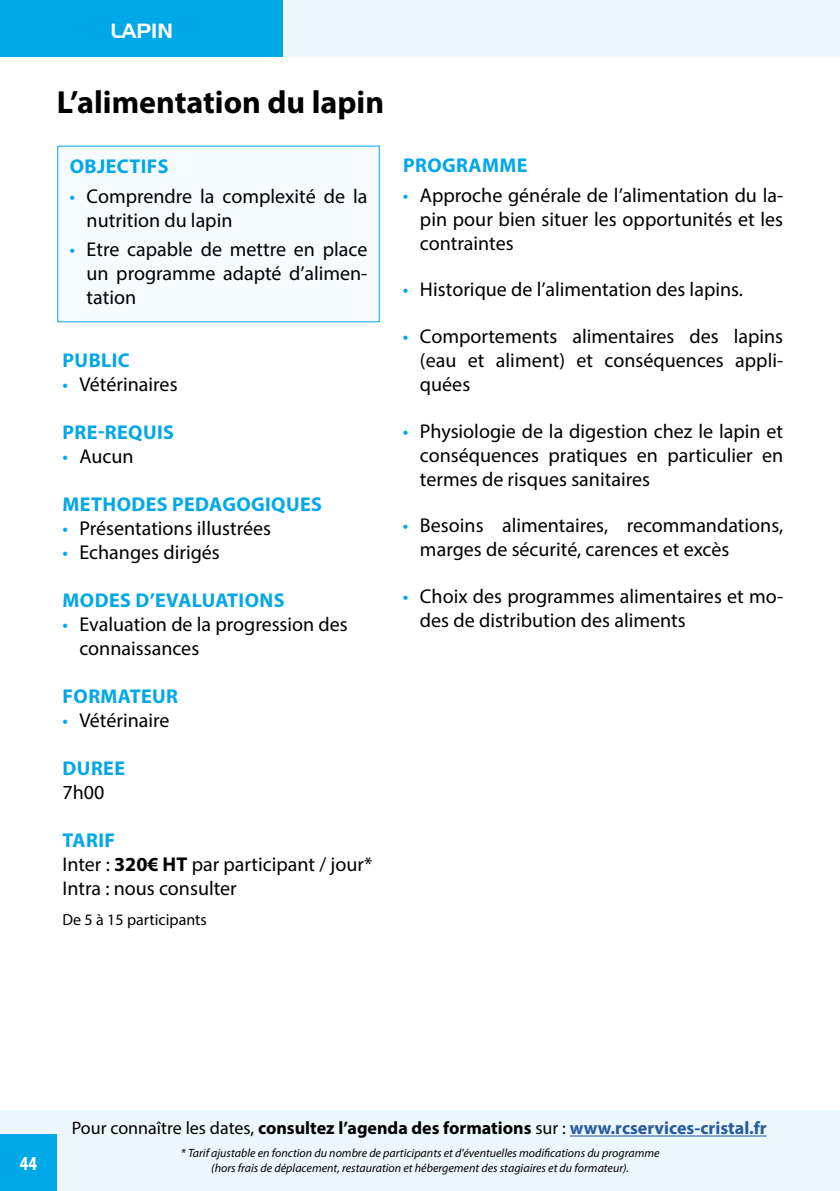
<style>
.page{position:relative;width:840px;height:1191px;background:#fff}
.page>*{position:absolute;margin:0;border:0;box-sizing:border-box;transform-origin:0 0}
.t1{font:700 32px "Myriad Pro";color:#000}
.t2{font:20px/24px "Myriad Pro";color:#000}
.t3{font:700 20px "Myriad Pro";letter-spacing:.02em;color:#00a8e7}
.t4{font:20px "Aero Regular SWFTE";color:#fff}
.t5{font:700 condensed 20px "Myriad Pro";color:#fff}
.t6{font:700 18px "Myriad Pro";color:#000}
.t7{font:16px "Myriad Pro";color:#000}
.t8{font:italic 12px/14.4px "Myriad Pro";color:#000;text-align:center}
.s1{color:#00a8e7}
.s2{font-weight:700;color:#00a8e7}
.s3{font-weight:700}
.s4{font-weight:400}
.s5{color:#275b9b}
</style>
<div class="page">
<div style="left:0;top:1110px;width:839px;height:81px;background:#ecf7fe"></div>
<div style="left:0;top:0;width:283px;height:57px;background:#00a8e7"></div>
<div style="left:0;top:1134px;width:57px;height:57px;background:#00a8e7"></div>
<hr style="left:569px;top:1135px;width:197px;height:1px;background:#275b9b">
<div style="left:283px;top:0;width:556px;height:57px;background:#ecf7fe"></div>
<div style="left:58px;top:146px;width:321px;height:176px;background:#f6fbff"></div>
<p class="t4" style="left:111px;top:19px;width:64px">LAPIN</p>
<h1 class="t1" style="left:57px;top:81px;width:329px">L’alimentation du lapin</h1>
<p class="t3" style="left:70px;top:153px;width:100px">OBJECTIFS</p>
<p class="t2" style="left:87px;top:183px;width:282px;text-indent:-17px"><span class="s1">•</span> Comprendre la complexité de la nutrition du lapin</p>
<p class="t2" style="left:87px;top:237px;width:282px;text-align:justify;text-indent:-17px"><span class="s1">•</span> Etre capable de mettre en place un programme adapté d’alimen&shy;tation</p>
<p class="t3" style="left:63px;top:347px;width:69px">PUBLIC</p>
<p class="t2" style="left:62px;top:371px;width:117px"><span class="s1">•</span> Vétérinaires</p>
<p class="t3" style="left:63px;top:419px;width:113px">PRE-REQUIS</p>
<p class="t2" style="left:62px;top:443px;width:73px"><span class="s1">•</span> Aucun</p>
<p class="t3" style="left:63px;top:491px;width:261px">METHODES PEDAGOGIQUES</p>
<p class="t2" style="left:62px;top:515px;width:210px"><span class="s1">•</span> Présentations illustrées</p>
<p class="t2" style="left:62px;top:539px;width:159px"><span class="s1">•</span> Echanges dirigés</p>
<p class="t3" style="left:63px;top:587px;width:223px">MODES D’EVALUATIONS</p>
<p class="t2" style="left:79px;top:611px;width:270px;text-indent:-17px"><span class="s1">•</span> Evaluation de la progression des connaissances</p>
<p class="t3" style="left:63px;top:683px;width:117px">FORMATEUR</p>
<p class="t2" style="left:62px;top:707px;width:109px"><span class="s1">•</span> Vétérinaire</p>
<p class="t3" style="left:63px;top:755px;width:64px">DUREE</p>
<p class="t2" style="left:62px;top:779px;width:43px">7h00</p>
<p class="t2" style="left:62px;top:827px;width:311px"><span class="s2">TARIF<br></span>Inter : <span class="s3">320€ HT</span> par participant / jour*<br>Intra : nous consulter</p>
<p class="t7" style="left:62px;top:910px;width:146px">De 5 à 15 participants</p>
<p class="t3" style="left:403px;top:152px;width:126px">PROGRAMME</p>
<p class="t2" style="left:420px;top:182px;width:364px;text-align:justify;text-indent:-17px"><span class="s1">•</span> Approche générale de l’alimentation du la&shy;pin pour bien situer les opportunités et les contraintes</p>
<p class="t2" style="left:403px;top:277px;width:341px"><span class="s1">•</span> Historique de l’alimentation des lapins.</p>
<p class="t2" style="left:420px;top:324px;width:364px;text-align:justify;text-indent:-17px"><span class="s1">•</span> Comportements alimentaires des lapins (eau et aliment) et conséquences appli&shy;quées</p>
<p class="t2" style="left:420px;top:419px;width:364px;text-align:justify;text-indent:-17px"><span class="s1">•</span> Physiologie de la digestion chez le lapin et conséquences pratiques en particulier en termes de risques sanitaires</p>
<p class="t2" style="left:420px;top:513px;width:364px;text-indent:-17px"><span class="s1">•</span> Besoins alimentaires, recommandations, marges de sécurité, carences et excès</p>
<p class="t2" style="left:420px;top:584px;width:364px;text-indent:-17px"><span class="s1">•</span> Choix des programmes alimentaires et mo&shy;des de distribution des aliments</p>
<p class="t6" style="left:72px;top:1116px;width:696px"><span class="s4">Pour connaître les dates,</span> consultez l’agenda des formations <span class="s4">sur :</span> <span class="s5">www.rcservices-cristal.fr</span></p>
<p class="t5" style="left:20px;top:1151px;width:19px">44</p>
<p class="t8" style="left:181px;top:1145px;width:480px">* Tarif ajustable en fonction du nombre de participants et d'éventuelles modifications du programme (hors frais de déplacement, restauration et hébergement des stagiaires et du formateur).</p>
</div>
